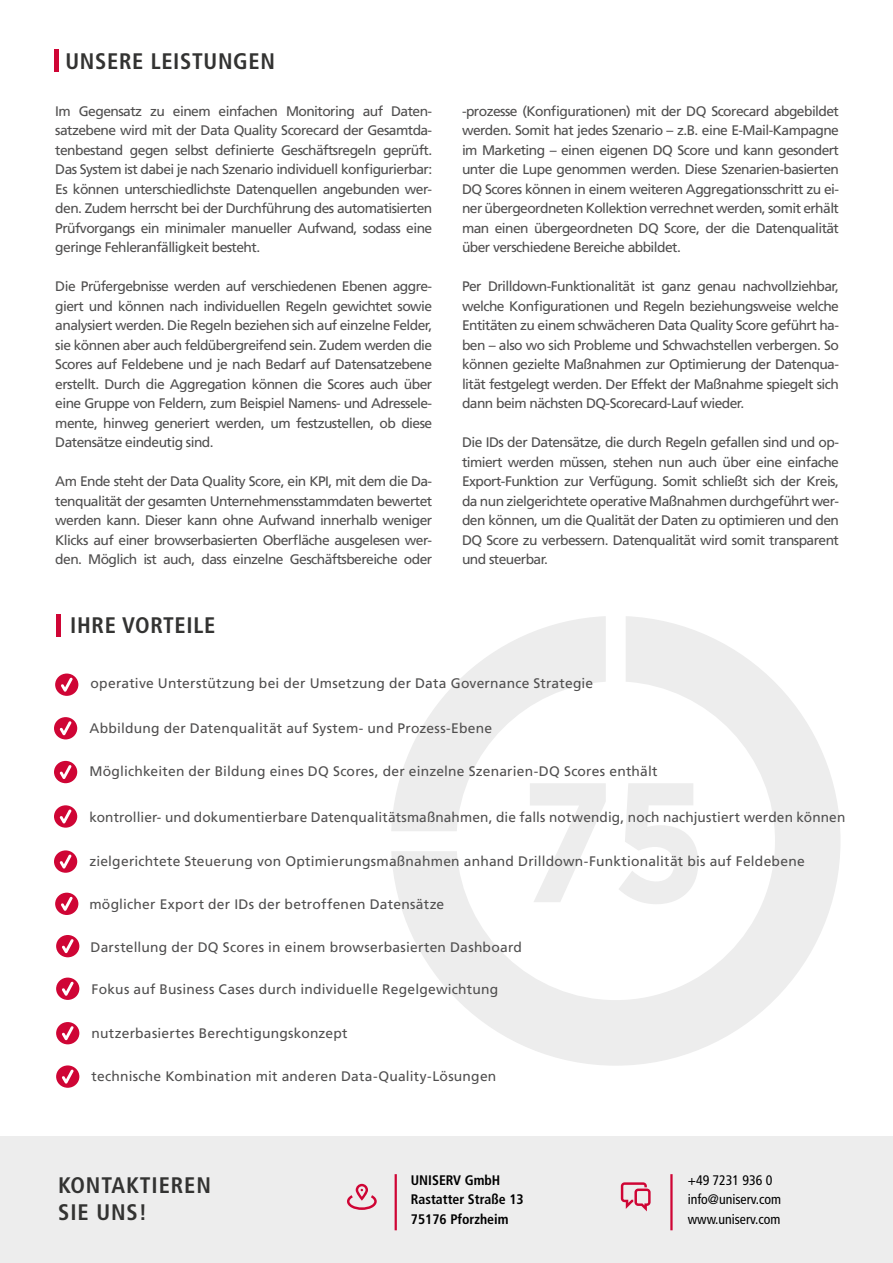
<style>
.page{position:relative;width:893px;height:1263px;background:#fff}
.page>*{position:absolute;margin:0;border:0;box-sizing:border-box;transform-origin:0 0}
.t1{font:700 condensed 22.5px/27px "Frutiger LT Com";letter-spacing:.03em;color:#333332}
.t2{font:13.8px/19.5px "Frutiger LT Com";letter-spacing:.01em;color:#504f4f;text-align:justify}
.t3{font:700 condensed 13.8px/19.5px "Frutiger LT Com";color:#000}
.t4{font:condensed 13.8px/19.5px "Frutiger LT Com";color:#000}
</style>
<div class="page">
<svg style="left:391px;top:616px;width:449px;height:450px"></svg>
<svg style="left:391px;top:616px;width:215px;height:215px"></svg>
<svg style="left:55px;top:673px;width:23px;height:23px"></svg>
<svg style="left:54px;top:717px;width:23px;height:22px"></svg>
<svg style="left:54px;top:761px;width:23px;height:22px"></svg>
<svg style="left:54px;top:805px;width:23px;height:23px"></svg>
<svg style="left:54px;top:850px;width:23px;height:23px"></svg>
<svg style="left:55px;top:893px;width:23px;height:22px"></svg>
<hr style="left:56px;top:614px;width:4px;height:22px;background:#cf0535">
<hr style="left:54px;top:50px;width:4px;height:22px;background:#cf0535">
<div style="left:0;top:1137px;width:893px;height:126px;background:#ededed"></div>
<hr style="left:395px;top:1174px;width:2px;height:56px;background:#cf0535">
<hr style="left:670px;top:1174px;width:3px;height:56px;background:#cf0535">
<svg style="left:347px;top:1184px;width:30px;height:26px"></svg>
<svg style="left:621px;top:1182px;width:30px;height:29px"></svg>
<svg style="left:56px;top:935px;width:23px;height:22px"></svg>
<svg style="left:56px;top:977px;width:23px;height:23px"></svg>
<svg style="left:56px;top:1022px;width:23px;height:22px"></svg>
<svg style="left:56px;top:1065px;width:23px;height:23px"></svg>
<h1 class="t1" style="left:66px;top:47px;width:211px">UNSERE LEISTUNGEN</h1>
<p class="t2" style="left:55px;top:101px;width:378px">Im Gegensatz zu einem einfachen Monitoring auf Daten&shy;satzebene wird mit der Data Quality Scorecard der Gesamtda&shy;tenbestand gegen selbst definierte Geschäftsregeln geprüft.<br>Das System ist dabei je nach Szenario individuell konfigurierbar:<br>Es können unterschiedlichste Datenquellen angebunden wer&shy;den. Zudem herrscht bei der Durchführung des automatisierten Prüfvorgangs ein minimaler manueller Aufwand, sodass eine geringe Fehleranfälligkeit besteht.</p>
<p class="t2" style="left:55px;top:277px;width:378px">Die Prüfergebnisse werden auf verschiedenen Ebenen aggre&shy;giert und können nach individuellen Regeln gewichtet sowie analysiert werden. Die Regeln beziehen sich auf einzelne Felder, sie können aber auch feldübergreifend sein. Zudem werden die Scores auf Feldebene und je nach Bedarf auf Datensatzebene erstellt. Durch die Aggregation können die Scores auch über eine Gruppe von Feldern, zum Beispiel Namens- und Adressele&shy;mente, hinweg generiert werden, um festzustellen, ob diese Datensätze eindeutig sind.</p>
<p class="t2" style="left:55px;top:472px;width:378px">Am Ende steht der Data Quality Score, ein KPI, mit dem die Da&shy;tenqualität der gesamten Unternehmensstammdaten bewertet werden kann. Dieser kann ohne Aufwand innerhalb weniger Klicks auf einer browserbasierten Oberfläche ausgelesen wer&shy;den. Möglich ist auch, dass einzelne Geschäftsbereiche oder</p>
<h1 class="t1" style="left:70px;top:612px;width:147px">IHRE VORTEILE</h1>
<p class="t2" style="left:462px;top:101px;width:378px">-prozesse (Konfigurationen) mit der DQ Scorecard abgebildet werden. Somit hat jedes Szenario – z.B. eine E-Mail-Kampagne im Marketing – einen eigenen DQ Score und kann gesondert unter die Lupe genommen werden. Diese Szenarien-basierten DQ Scores können in einem weiteren Aggregationsschritt zu ei&shy;ner übergeordneten Kollektion verrechnet werden, somit erhält man einen übergeordneten DQ Score, der die Datenqualität über verschiedene Bereiche abbildet.</p>
<p class="t2" style="left:462px;top:277px;width:378px">Per Drilldown-Funktionalität ist ganz genau nachvollziehbar, welche Konfigurationen und Regeln beziehungsweise welche Entitäten zu einem schwächeren Data Quality Score geführt ha&shy;ben – also wo sich Probleme und Schwachstellen verbergen. So können gezielte Maßnahmen zur Optimierung der Datenqua&shy;lität festgelegt werden. Der Effekt der Maßnahme spiegelt sich dann beim nächsten DQ-Scorecard-Lauf wieder.</p>
<p class="t2" style="left:462px;top:433px;width:378px">Die IDs der Datensätze, die durch Regeln gefallen sind und op&shy;timiert werden müssen, stehen nun auch über eine einfache Export-Funktion zur Verfügung. Somit schließt sich der Kreis, da nun zielgerichtete operative Maßnahmen durchgeführt wer&shy;den können, um die Qualität der Daten zu optimieren und den DQ Score zu verbessern. Datenqualität wird somit transparent und steuerbar.</p>
<p class="t2" style="left:91px;top:674px;width:504px">operative Unterstützung bei der Umsetzung der Data Governance Strategie</p>
<p class="t2" style="left:89px;top:718px;width:404px">Abbildung der Datenqualität auf System- und Prozess-Ebene</p>
<p class="t2" style="left:89px;top:761px;width:570px">Möglichkeiten der Bildung eines DQ Scores, der einzelne Szenarien-DQ Scores enthält</p>
<p class="t2" style="left:89px;top:807px;width:757px">kontrollier- und dokumentierbare Datenqualitätsmaßnahmen, die falls notwendig, noch nachjustiert werden können</p>
<p class="t2" style="left:89px;top:852px;width:717px">zielgerichtete Steuerung von Optimierungsmaßnahmen anhand Drilldown-Funktionalität bis auf Feldebene</p>
<p class="t2" style="left:89px;top:895px;width:356px">möglicher Export der IDs der betroffenen Datensätze</p>
<p class="t2" style="left:91px;top:937px;width:433px">Darstellung der DQ Scores in einem browserbasierten Dashboard</p>
<p class="t2" style="left:92px;top:980px;width:408px">Fokus auf Business Cases durch individuelle Regelgewichtung</p>
<p class="t2" style="left:92px;top:1023px;width:258px">nutzerbasiertes Berechtigungskonzept</p>
<p class="t2" style="left:92px;top:1067px;width:406px">technische Kombination mit anderen Data-Quality-Lösungen</p>
<h1 class="t1" style="left:58px;top:1171px;width:154px">KONTAKTIEREN<br>SIE UNS!</h1>
<p class="t3" style="left:411px;top:1170px;width:114px">UNISERV GmbH<br>Rastatter Straße 13<br>75176 Pforzheim</p>
<p class="t4" style="left:688px;top:1170px;width:95px">+49 7231 936 0 info@uniserv.com www.uniserv.com</p>
</div>
